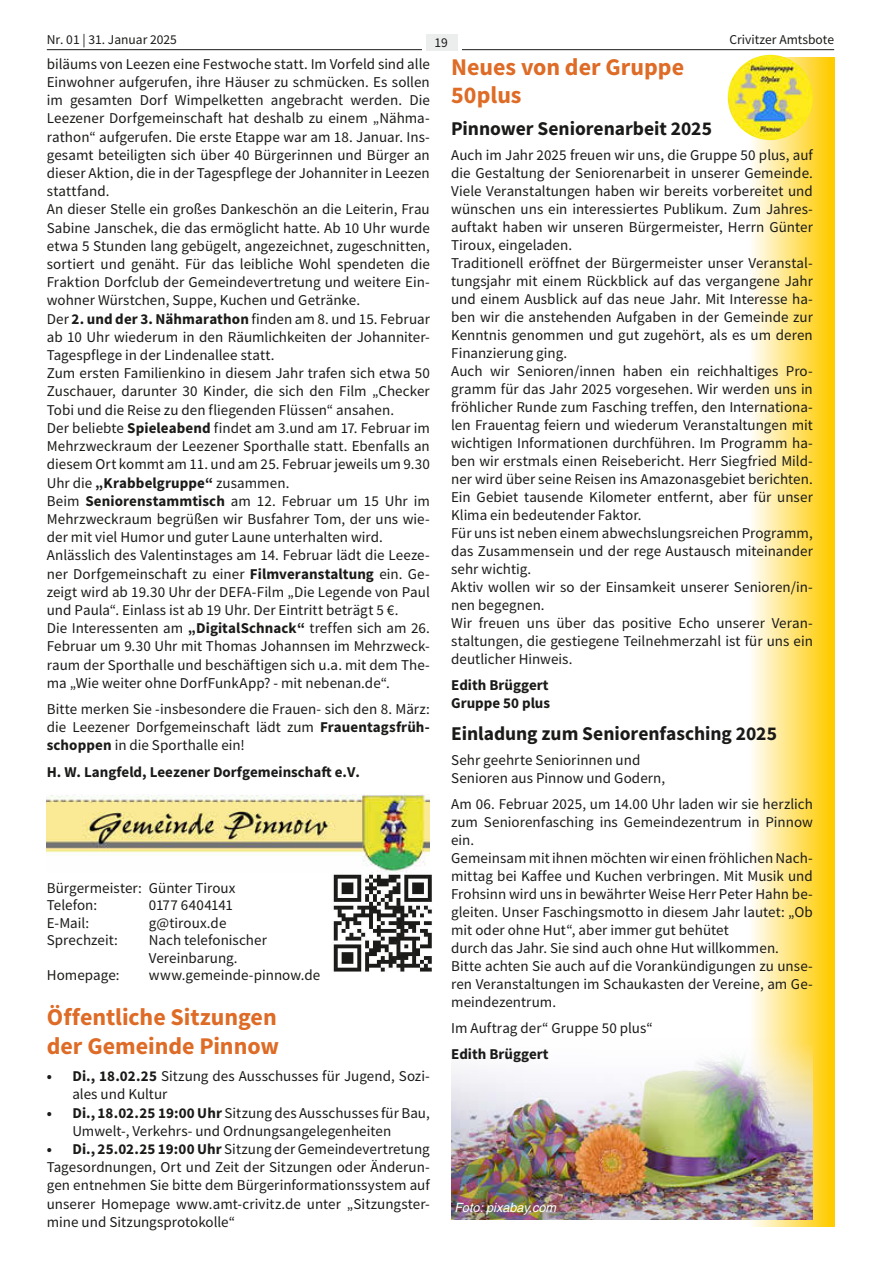
<style>
.page{position:relative;width:881px;height:1263px;background:#fff}
.page>*{position:absolute;margin:0;border:0;box-sizing:border-box;transform-origin:0 0}
.t1{font:700 24px/29px "Source Sans Pro";color:#de6b26}
.t2{font:700 19.5px "Source Sans Pro";color:#1a1a18}
.t3{font:15px/18.1px "Source Sans Pro";letter-spacing:.005em;color:#1a1a18}
.t4{font:700 15px/18px "Source Sans Pro";color:#1a1a18}
.t5{font:15px "Source Sans Pro";letter-spacing:-.02em;color:#1a1a18}
.t6{font:13.5px "Source Sans Pro";color:#1a1a18}
.t7{font:italic 12.75px "Helvetica LT";color:#fff}
.s1{font-weight:700}
</style>
<div class="page">
<hr style="left:47px;top:49px;width:786px;height:1px;background:#1a1a18">
<div style="left:422px;top:26px;width:39px;height:29px;background:#fff"></div>
<div style="left:425px;top:34px;width:32px;height:16px;background:#eceded"></div>
<div style="left:748px;top:57px;width:85px;height:1170px;background:linear-gradient(to right,#fff,#feca00)"></div>
<img style="left:333px;top:874px;width:99px;height:98px">
<img style="left:47px;top:794px;width:382px;height:79px">
<img style="left:451px;top:1038px;width:361px;height:181px">
<img style="left:727px;top:55px;width:85px;height:85px;border-radius:43px">
<p class="t6" style="left:47px;top:31px;width:132px">Nr. 01 | 31. Januar 2025</p>
<p class="t6" style="left:434px;top:34px;width:15px">19</p>
<p class="t6" style="left:729px;top:31px;width:106px">Crivitzer Amtsbote</p>
<p class="t3" style="left:47px;top:55px;width:384px">biläums von Leezen eine Festwoche statt. Im Vorfeld sind alle Einwohner aufgerufen, ihre Häuser zu schmücken. Es sollen im gesamten Dorf Wimpelketten angebracht werden. Die Leezener Dorfgemeinschaft hat deshalb zu einem „Nähma&shy;rathon“ aufgerufen. Die erste Etappe war am 18. Januar. Ins&shy;gesamt beteiligten sich über 40 Bürgerinnen und Bürger an dieser Aktion, die in der Tagespflege der Johanniter in Leezen stattfand.<br>An dieser Stelle ein großes Dankeschön an die Leiterin, Frau Sabine Janschek, die das ermöglicht hatte. Ab 10 Uhr wurde etwa 5 Stunden lang gebügelt, angezeichnet, zugeschnitten, sortiert und genäht. Für das leibliche Wohl spendeten die Fraktion Dorfclub der Gemeindevertretung und weitere Ein&shy;wohner Würstchen, Suppe, Kuchen und Getränke.<br>Der <span class="s1">2. und der 3. Nähmarathon</span> finden am 8. und 15. Februar ab 10 Uhr wiederum in den Räumlichkeiten der Johanniter-Tagespflege in der Lindenallee statt.<br>Zum ersten Familienkino in diesem Jahr trafen sich etwa 50<br>Zuschauer, darunter 30 Kinder, die sich den Film „Checker Tobi und die Reise zu den fliegenden Flüssen“ ansahen.<br>Der beliebte <span class="s1">Spieleabend</span> findet am 3.und am 17. Februar im Mehrzweckraum der Leezener Sporthalle statt. Ebenfalls an diesem Ort kommt am 11. und am 25. Februar jeweils um 9.30<br>Uhr die <span class="s1">„Krabbelgruppe“</span> zusammen.<br>Beim <span class="s1">Seniorenstammtisch</span> am 12. Februar um 15 Uhr im Mehrzweckraum begrüßen wir Busfahrer Tom, der uns wie&shy;der mit viel Humor und guter Laune unterhalten wird.<br>Anlässlich des Valentinstages am 14. Februar lädt die Leeze&shy;ner Dorfgemeinschaft zu einer <span class="s1">Filmveranstaltung</span> ein. Ge&shy;zeigt wird ab 19.30 Uhr der DEFA-Film „Die Legende von Paul und Paula“. Einlass ist ab 19 Uhr. Der Eintritt beträgt 5 €.<br>Die Interessenten am <span class="s1">„DigitalSchnack“</span> treffen sich am 26.<br>Februar um 9.30 Uhr mit Thomas Johannsen im Mehrzweck&shy;raum der Sporthalle und beschäftigen sich u.a. mit dem The&shy;ma „Wie weiter ohne DorfFunkApp? - mit nebenan.de“.</p>
<p class="t3" style="left:47px;top:699px;width:384px;text-align:justify">Bitte merken Sie -insbesondere die Frauen- sich den 8. März: die Leezener Dorfgemeinschaft lädt zum <span class="s1">Frauentagsfrüh&shy;schoppen</span> in die Sporthalle ein!</p>
<p class="t4" style="left:47px;top:762px;width:314px">H. W. Langfeld, Leezener Dorfgemeinschaft e.V.</p>
<h1 class="t1" style="left:451px;top:52px;width:234px">Neues von der Gruppe<br>50plus</h1>
<h2 class="t2" style="left:451px;top:116px;width:262px">Pinnower Seniorenarbeit 2025</h2>
<p class="t3" style="left:451px;top:146px;width:363px">Auch im Jahr 2025 freuen wir uns, die Gruppe 50 plus, auf die Gestaltung der Seniorenarbeit in unserer Gemeinde.<br>Viele Veranstaltungen haben wir bereits vorbereitet und wünschen uns ein interessiertes Publikum. Zum Jahres&shy;auftakt haben wir unseren Bürgermeister, Herrn Günter Tiroux, eingeladen.<br>Traditionell eröffnet der Bürgermeister unser Veranstal&shy;tungsjahr mit einem Rückblick auf das vergangene Jahr und einem Ausblick auf das neue Jahr. Mit Interesse ha&shy;ben wir die anstehenden Aufgaben in der Gemeinde zur Kenntnis genommen und gut zugehört, als es um deren Finanzierung ging.<br>Auch wir Senioren/innen haben ein reichhaltiges Pro&shy;gramm für das Jahr 2025 vorgesehen. Wir werden uns in fröhlicher Runde zum Fasching treffen, den Internationa&shy;len Frauentag feiern und wiederum Veranstaltungen mit wichtigen Informationen durchführen. Im Programm ha&shy;ben wir erstmals einen Reisebericht. Herr Siegfried Mild&shy;ner wird über seine Reisen ins Amazonasgebiet berichten.<br>Ein Gebiet tausende Kilometer entfernt, aber für unser Klima ein bedeutender Faktor.<br>Für uns ist neben einem abwechslungsreichen Programm, das Zusammensein und der rege Austausch miteinander sehr wichtig.<br>Aktiv wollen wir so der Einsamkeit unserer Senioren/in&shy;nen begegnen.<br>Wir freuen uns über das positive Echo unserer Veran&shy;staltungen, die gestiegene Teilnehmerzahl ist für uns ein deutlicher Hinweis.</p>
<p class="t4" style="left:451px;top:676px;width:100px">Edith Brüggert<br>Gruppe 50 plus</p>
<h2 class="t2" style="left:451px;top:720px;width:327px">Einladung zum Seniorenfasching 2025</h2>
<p class="t3" style="left:451px;top:750px;width:215px">Sehr geehrte Seniorinnen und<br>Senioren aus Pinnow und Godern,</p>
<p class="t3" style="left:451px;top:795px;width:363px">Am 06. Februar 2025, um 14.00 Uhr laden wir sie herzlich zum Seniorenfasching ins Gemeindezentrum in Pinnow ein.<br>Gemeinsam mit ihnen möchten wir einen fröhlichen Nach&shy;mittag bei Kaffee und Kuchen verbringen. Mit Musik und Frohsinn wird uns in bewährter Weise Herr Peter Hahn be&shy;gleiten. Unser Faschingsmotto in diesem Jahr lautet: „Ob mit oder ohne Hut“, aber immer gut behütet<br>durch das Jahr. Sie sind auch ohne Hut willkommen.<br>Bitte achten Sie auch auf die Vorankündigungen zu unse&shy;ren Veranstaltungen im Schaukasten der Vereine, am Ge&shy;meindezentrum.</p>
<p class="t3" style="left:451px;top:1018px;width:203px">Im Auftrag der“ Gruppe 50 plus“</p>
<p class="t4" style="left:451px;top:1045px;width:99px">Edith Brüggert</p>
<p class="t3" style="left:47px;top:879px;width:190px;line-height:17.2px">Bürgermeister: Günter Tiroux<br>Telefon:</p>
<p class="t5" style="left:149px;top:896px;width:85px">0177 6404141</p>
<p class="t3" style="left:47px;top:913px;width:44px">E-Mail:</p>
<p class="t3" style="left:149px;top:913px;width:79px">g@tiroux.de</p>
<p class="t3" style="left:47px;top:931px;width:72px">Sprechzeit:</p>
<p class="t3" style="left:149px;top:931px;width:119px">Nach telefonischer<br>Vereinbarung.</p>
<p class="t3" style="left:47px;top:966px;width:74px">Homepage:</p>
<p class="t3" style="left:149px;top:966px;width:173px">www.gemeinde-pinnow.de</p>
<h1 class="t1" style="left:47px;top:1002px;width:233px">Öffentliche Sitzungen der Gemeinde Pinnow</h1>
<p class="t3" style="left:72px;top:1067px;width:359px;text-indent:-26px"><span class="s1">• Di., 18.02.25</span> Sitzung des Ausschusses für Jugend, Sozi&shy;ales und Kultur</p>
<p class="t3" style="left:72px;top:1103px;width:359px;text-indent:-26px"><span class="s1">• Di., 18.02.25 19:00 Uhr</span> Sitzung des Ausschusses für Bau,<br>Umwelt-, Verkehrs- und Ordnungsangelegenheiten</p>
<p class="t3" style="left:47px;top:1140px;width:384px;text-align:justify"><span class="s1">• Di., 25.02.25 19:00 Uhr</span> Sitzung der Gemeindevertretung Tagesordnungen, Ort und Zeit der Sitzungen oder Änderun&shy;gen entnehmen Sie bitte dem Bürgerinformationssystem auf unserer Homepage www.amt-crivitz.de unter „Sitzungster&shy;mine und Sitzungsprotokolle“</p>
<p class="t7" style="left:454px;top:1200px;width:103px">Foto: pixabay.com</p>
</div>
